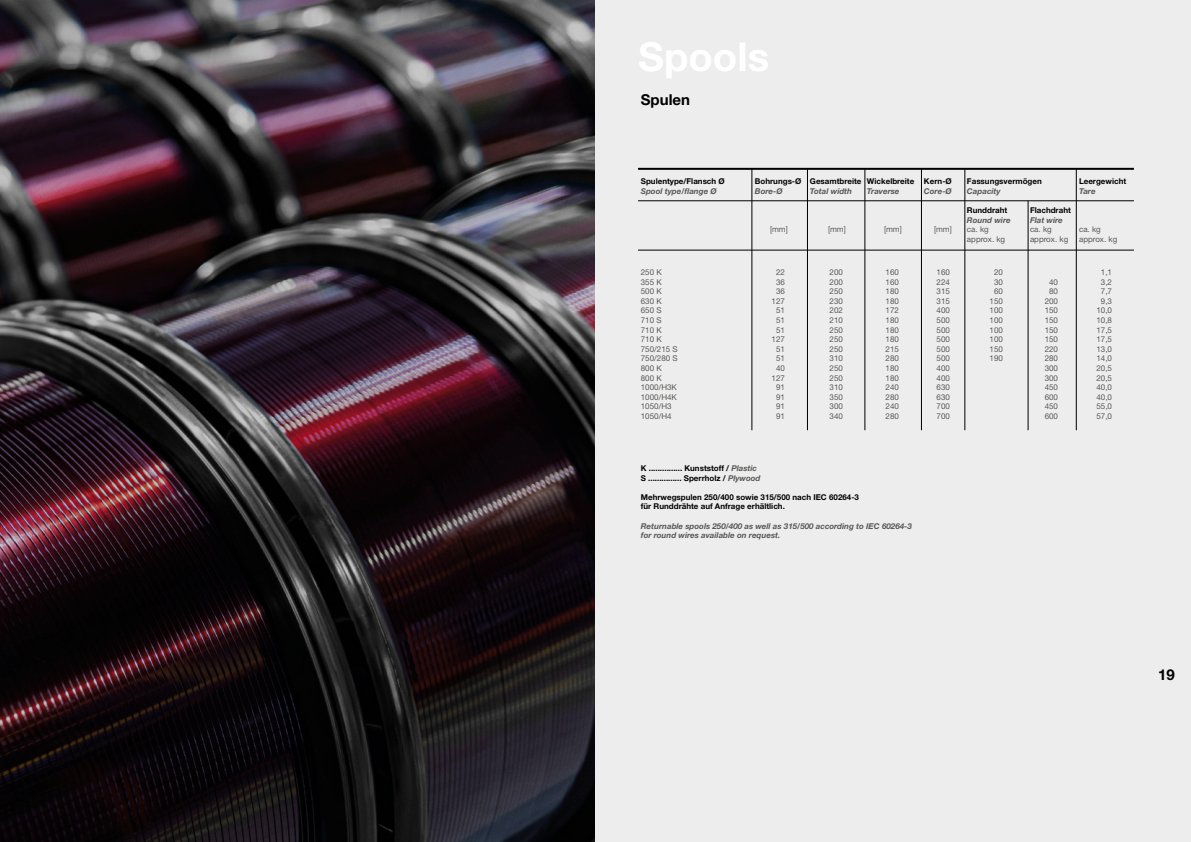
<style>
.page{position:relative;width:1191px;height:842px;background:#fff}
.page>*{position:absolute;margin:0;border:0;box-sizing:border-box;transform-origin:0 0}
.t1{font:700 15px "Helvetica Neue LT Pro";color:#000}
.t2{font:8px "Helvetica Neue LT Pro";color:#575756}
.t3{font:700 8px/9.6px "Helvetica Neue LT Pro";color:#000}
.t4{font:italic 700 8px/9.6px "Helvetica Neue LT Pro";color:#575756}
.s1{font-style:italic;color:#575756}
</style>
<div class="page">
<img style="left:0;top:0;width:595px;height:842px">
<div style="left:595px;top:0;width:596px;height:842px;background:#ededed"></div>
<hr style="left:638px;top:200px;width:496px;height:1px;background:#000">
<hr style="left:638px;top:250px;width:496px;height:1px;background:#000">
<hr style="left:638px;top:168px;width:496px;height:2px;background:#000">
<hr style="left:751px;top:169px;width:1px;height:261px;background:#000">
<hr style="left:807px;top:169px;width:1px;height:261px;background:#000">
<hr style="left:864px;top:169px;width:1px;height:261px;background:#000">
<hr style="left:921px;top:169px;width:1px;height:261px;background:#000">
<hr style="left:964px;top:169px;width:1px;height:261px;background:#000">
<hr style="left:1076px;top:169px;width:1px;height:261px;background:#000">
<hr style="left:1028px;top:201px;width:1px;height:229px;background:#000">
<h1 class="t1" style="left:641px;top:90px;width:51px">Spulen</h1>
<p class="t3" style="left:641px;top:177px;width:85px">Spulentype/Flansch Ø</p>
<p class="t3" style="left:755px;top:177px;width:198px">Bohrungs-Ø Gesamtbreite Wickelbreite Kern-Ø</p>
<p class="t3" style="left:967px;top:177px;width:76px">Fassungsvermögen</p>
<p class="t3" style="left:1079px;top:177px;width:49px">Leergewicht</p>
<p class="t4" style="left:641px;top:186px;width:77px">Spool type/flange Ø</p>
<p class="t4" style="left:755px;top:186px;width:29px">Bore-Ø</p>
<p class="t4" style="left:810px;top:186px;width:44px">Total width</p>
<p class="t4" style="left:867px;top:186px;width:34px">Traverse</p>
<p class="t4" style="left:924px;top:186px;width:29px">Core-Ø</p>
<p class="t4" style="left:967px;top:186px;width:35px">Capacity</p>
<p class="t4" style="left:1079px;top:186px;width:18px">Tare</p>
<p class="t3" style="left:967px;top:205px;width:42px">Runddraht</p>
<p class="t3" style="left:1030px;top:205px;width:42px">Flachdraht</p>
<p class="t4" style="left:967px;top:215px;width:45px">Round wire</p>
<p class="t4" style="left:1030px;top:215px;width:34px">Flat wire</p>
<p class="t2" style="left:770px;top:225px;width:19px">[mm]</p>
<p class="t2" style="left:828px;top:225px;width:19px">[mm]</p>
<p class="t2" style="left:884px;top:225px;width:19px">[mm]</p>
<p class="t2" style="left:934px;top:225px;width:19px">[mm]</p>
<p class="t2" style="left:967px;top:225px;width:23px">ca. kg</p>
<p class="t2" style="left:1030px;top:225px;width:23px">ca. kg</p>
<p class="t2" style="left:1079px;top:225px;width:23px">ca. kg</p>
<p class="t2" style="left:967px;top:234px;width:40px">approx. kg</p>
<p class="t2" style="left:1030px;top:234px;width:40px">approx. kg</p>
<p class="t2" style="left:1079px;top:234px;width:40px">approx. kg</p>
<p class="t2" style="left:641px;top:267px;width:22px">250 K</p>
<p class="t2" style="left:776px;top:267px;width:10px">22</p>
<p class="t2" style="left:829px;top:267px;width:15px">200</p>
<p class="t2" style="left:885px;top:267px;width:15px">160</p>
<p class="t2" style="left:936px;top:267px;width:15px">160</p>
<p class="t2" style="left:994px;top:267px;width:10px">20</p>
<p class="t2" style="left:1101px;top:267px;width:13px">1,1</p>
<p class="t2" style="left:641px;top:277px;width:22px">355 K</p>
<p class="t2" style="left:776px;top:277px;width:10px">36</p>
<p class="t2" style="left:829px;top:277px;width:15px">200</p>
<p class="t2" style="left:885px;top:277px;width:15px">160</p>
<p class="t2" style="left:936px;top:277px;width:15px">224</p>
<p class="t2" style="left:994px;top:277px;width:10px">30</p>
<p class="t2" style="left:1049px;top:277px;width:10px">40</p>
<p class="t2" style="left:1101px;top:277px;width:13px">3,2</p>
<p class="t2" style="left:641px;top:286px;width:22px">500 K</p>
<p class="t2" style="left:776px;top:286px;width:10px">36</p>
<p class="t2" style="left:829px;top:286px;width:15px">250</p>
<p class="t2" style="left:885px;top:286px;width:15px">180</p>
<p class="t2" style="left:936px;top:286px;width:15px">315</p>
<p class="t2" style="left:994px;top:286px;width:10px">60</p>
<p class="t2" style="left:1049px;top:286px;width:10px">80</p>
<p class="t2" style="left:1101px;top:286px;width:13px">7,7</p>
<p class="t2" style="left:641px;top:296px;width:22px">630 K</p>
<p class="t2" style="left:771px;top:296px;width:15px">127</p>
<p class="t2" style="left:829px;top:296px;width:15px">230</p>
<p class="t2" style="left:885px;top:296px;width:15px">180</p>
<p class="t2" style="left:936px;top:296px;width:15px">315</p>
<p class="t2" style="left:989px;top:296px;width:15px">150</p>
<p class="t2" style="left:1044px;top:296px;width:15px">200</p>
<p class="t2" style="left:1101px;top:296px;width:13px">9,3</p>
<p class="t2" style="left:641px;top:306px;width:22px">650 S</p>
<p class="t2" style="left:776px;top:306px;width:10px">51</p>
<p class="t2" style="left:829px;top:306px;width:15px">202</p>
<p class="t2" style="left:885px;top:306px;width:15px">172</p>
<p class="t2" style="left:936px;top:306px;width:15px">400</p>
<p class="t2" style="left:989px;top:306px;width:15px">100</p>
<p class="t2" style="left:1044px;top:306px;width:15px">150</p>
<p class="t2" style="left:1096px;top:306px;width:17px">10,0</p>
<p class="t2" style="left:641px;top:315px;width:22px">710 S</p>
<p class="t2" style="left:776px;top:315px;width:10px">51</p>
<p class="t2" style="left:829px;top:315px;width:15px">210</p>
<p class="t2" style="left:885px;top:315px;width:15px">180</p>
<p class="t2" style="left:936px;top:315px;width:15px">500</p>
<p class="t2" style="left:989px;top:315px;width:15px">100</p>
<p class="t2" style="left:1044px;top:315px;width:15px">150</p>
<p class="t2" style="left:1096px;top:315px;width:17px">10,8</p>
<p class="t2" style="left:641px;top:325px;width:22px">710 K</p>
<p class="t2" style="left:776px;top:325px;width:10px">51</p>
<p class="t2" style="left:829px;top:325px;width:15px">250</p>
<p class="t2" style="left:885px;top:325px;width:15px">180</p>
<p class="t2" style="left:936px;top:325px;width:15px">500</p>
<p class="t2" style="left:989px;top:325px;width:15px">100</p>
<p class="t2" style="left:1044px;top:325px;width:15px">150</p>
<p class="t2" style="left:1096px;top:325px;width:17px">17,5</p>
<p class="t2" style="left:641px;top:334px;width:22px">710 K</p>
<p class="t2" style="left:771px;top:334px;width:15px">127</p>
<p class="t2" style="left:829px;top:334px;width:15px">250</p>
<p class="t2" style="left:885px;top:334px;width:15px">180</p>
<p class="t2" style="left:936px;top:334px;width:15px">500</p>
<p class="t2" style="left:989px;top:334px;width:15px">100</p>
<p class="t2" style="left:1044px;top:334px;width:15px">150</p>
<p class="t2" style="left:1096px;top:334px;width:17px">17,5</p>
<p class="t2" style="left:641px;top:344px;width:38px">750/215 S</p>
<p class="t2" style="left:776px;top:344px;width:10px">51</p>
<p class="t2" style="left:829px;top:344px;width:15px">250</p>
<p class="t2" style="left:885px;top:344px;width:15px">215</p>
<p class="t2" style="left:936px;top:344px;width:15px">500</p>
<p class="t2" style="left:989px;top:344px;width:15px">150</p>
<p class="t2" style="left:1044px;top:344px;width:15px">220</p>
<p class="t2" style="left:1096px;top:344px;width:17px">13,0</p>
<p class="t2" style="left:641px;top:354px;width:38px">750/280 S</p>
<p class="t2" style="left:776px;top:354px;width:10px">51</p>
<p class="t2" style="left:829px;top:354px;width:15px">310</p>
<p class="t2" style="left:885px;top:354px;width:15px">280</p>
<p class="t2" style="left:936px;top:354px;width:15px">500</p>
<p class="t2" style="left:989px;top:354px;width:15px">190</p>
<p class="t2" style="left:1044px;top:354px;width:15px">280</p>
<p class="t2" style="left:1096px;top:354px;width:17px">14,0</p>
<p class="t2" style="left:641px;top:363px;width:22px">800 K</p>
<p class="t2" style="left:776px;top:363px;width:10px">40</p>
<p class="t2" style="left:829px;top:363px;width:15px">250</p>
<p class="t2" style="left:885px;top:363px;width:15px">180</p>
<p class="t2" style="left:936px;top:363px;width:15px">400</p>
<p class="t2" style="left:1044px;top:363px;width:15px">300</p>
<p class="t2" style="left:1096px;top:363px;width:17px">20,5</p>
<p class="t2" style="left:641px;top:373px;width:22px">800 K</p>
<p class="t2" style="left:771px;top:373px;width:15px">127</p>
<p class="t2" style="left:829px;top:373px;width:15px">250</p>
<p class="t2" style="left:885px;top:373px;width:15px">180</p>
<p class="t2" style="left:936px;top:373px;width:15px">400</p>
<p class="t2" style="left:1044px;top:373px;width:15px">300</p>
<p class="t2" style="left:1096px;top:373px;width:17px">20,5</p>
<p class="t2" style="left:641px;top:382px;width:38px">1000/H3K</p>
<p class="t2" style="left:776px;top:382px;width:10px">91</p>
<p class="t2" style="left:829px;top:382px;width:15px">310</p>
<p class="t2" style="left:885px;top:382px;width:15px">240</p>
<p class="t2" style="left:936px;top:382px;width:15px">630</p>
<p class="t2" style="left:1044px;top:382px;width:15px">450</p>
<p class="t2" style="left:1096px;top:382px;width:17px">40,0</p>
<p class="t2" style="left:641px;top:392px;width:38px">1000/H4K</p>
<p class="t2" style="left:776px;top:392px;width:10px">91</p>
<p class="t2" style="left:829px;top:392px;width:15px">350</p>
<p class="t2" style="left:885px;top:392px;width:15px">280</p>
<p class="t2" style="left:936px;top:392px;width:15px">630</p>
<p class="t2" style="left:1044px;top:392px;width:15px">600</p>
<p class="t2" style="left:1096px;top:392px;width:17px">40,0</p>
<p class="t2" style="left:641px;top:402px;width:32px">1050/H3</p>
<p class="t2" style="left:776px;top:402px;width:10px">91</p>
<p class="t2" style="left:829px;top:402px;width:15px">300</p>
<p class="t2" style="left:885px;top:402px;width:15px">240</p>
<p class="t2" style="left:936px;top:402px;width:15px">700</p>
<p class="t2" style="left:1044px;top:402px;width:15px">450</p>
<p class="t2" style="left:1096px;top:402px;width:17px">55,0</p>
<p class="t2" style="left:641px;top:411px;width:32px">1050/H4</p>
<p class="t2" style="left:776px;top:411px;width:10px">91</p>
<p class="t2" style="left:829px;top:411px;width:15px">340</p>
<p class="t2" style="left:885px;top:411px;width:15px">280</p>
<p class="t2" style="left:936px;top:411px;width:15px">700</p>
<p class="t2" style="left:1044px;top:411px;width:15px">600</p>
<p class="t2" style="left:1096px;top:411px;width:17px">57,0</p>
<p class="t3" style="left:641px;top:463px;width:121px">K ............... Kunststoff / <span class="s1">Plastic<br></span>S ............... Sperrholz / <span class="s1">Plywood</span></p>
<p class="t3" style="left:641px;top:492px;width:220px">Mehrwegspulen 250/400 sowie 315/500 nach IEC 60264-3 für Runddrähte auf Anfrage erhältlich.</p>
<p class="t4" style="left:641px;top:521px;width:273px">Returnable spools 250/400 as well as 315/500 according to IEC 60264-3 for round wires available on request.</p>
<h1 class="t1" style="left:1158px;top:665px;width:18px">19</h1>
</div>
